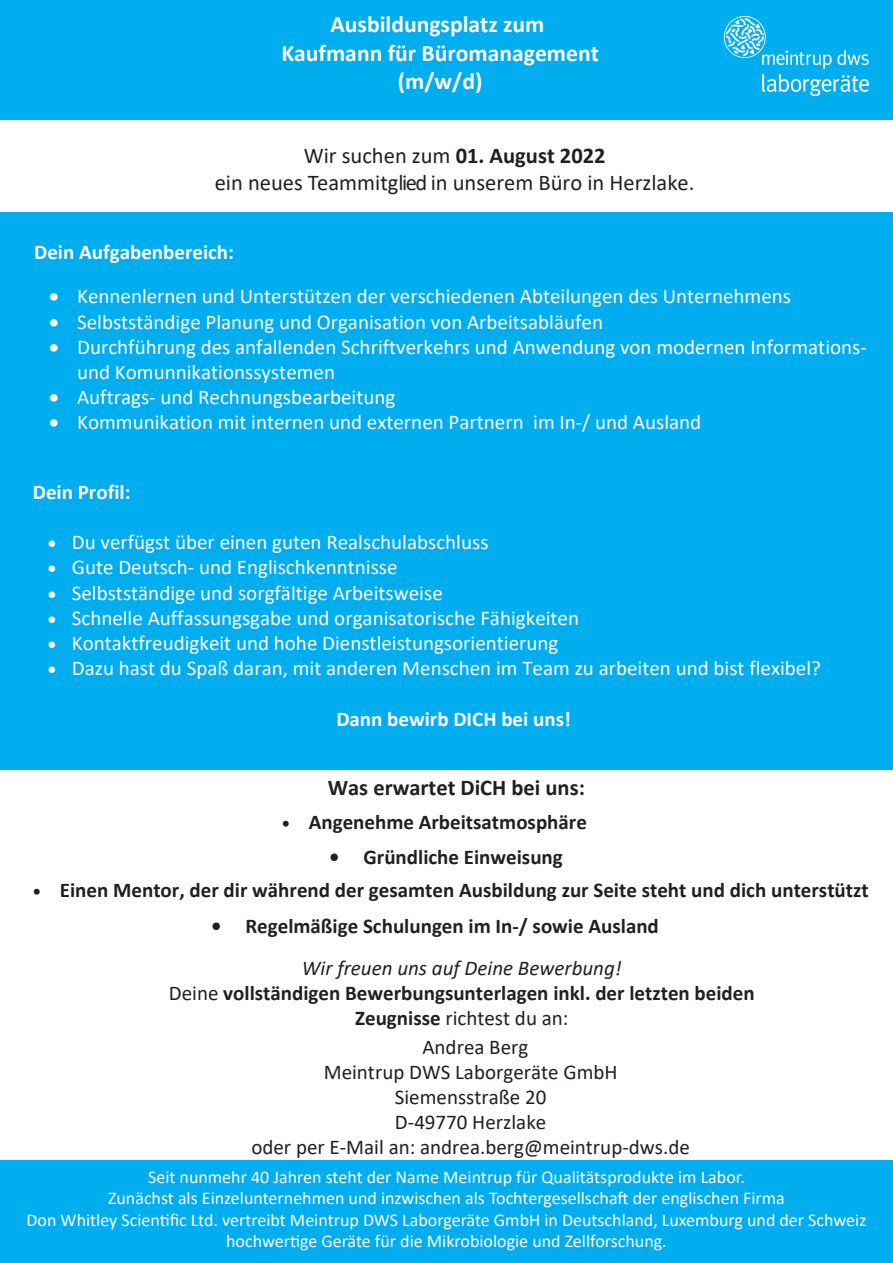
<style>
.page{position:relative;width:893px;height:1263px;background:#fff}
.page>*{position:absolute;margin:0;border:0;box-sizing:border-box;transform-origin:0 0}
.t1{font:700 23.7px/28.3px "Calibri";color:#fff;text-align:center}
.t2{font:22.5px/27px "Calibri";color:#231f20;text-align:center}
.t3{font:700 22.5px "Calibri";color:#231f20}
.t4{font:21px/25.2px "Calibri";color:#fff}
.t5{font:700 21px/25.2px "Calibri";color:#231f20;text-align:center}
.t6{font:21px/25.2px "Calibri";color:#231f20;text-align:center}
.t7{font:700 21px "Calibri";color:#fff}
.t8{font:18px/21.6px "Calibri";color:#fff;text-align:center}
.s1{font-weight:700}
.s2{font-size:16.5px}
.s3{font-weight:400;font-style:italic}
.s4{font-weight:400}
</style>
<div class="page">
<div style="left:0;top:0;width:893px;height:120px;background:#00aeef"></div>
<div style="left:0;top:213px;width:893px;height:557px;background:#00aeef"></div>
<img style="left:723px;top:16px;width:146px;height:81px">
<div style="left:0;top:1161px;width:893px;height:102px;background:#00aeef"></div>
<p class="t1" style="left:281px;top:10px;width:319px">Ausbildungsplatz zum<br>Kaufmann für Büromanagement (m/w/d)</p>
<p class="t2" style="left:215px;top:141px;width:481px">Wir suchen zum <span class="s1">01. August 2022<br></span>ein neues Teammitglied in unserem Büro in Herzlake.</p>
<p class="t7" style="left:34px;top:237px;width:201px">Dein Aufgabenbereich:</p>
<p class="t4" style="left:49px;top:283px;width:743px">• Kennenlernen und Unterstützen der verschiedenen Abteilungen des Unternehmens</p>
<p class="t4" style="left:49px;top:308px;width:555px">• Selbstständige Planung und Organisation von Arbeitsabläufen</p>
<p class="t4" style="left:77px;top:334px;width:791px;text-indent:-28px">• Durchführung des anfallenden Schriftverkehrs und Anwendung von modernen Informations&shy;und Komunnikationssystemen</p>
<p class="t4" style="left:49px;top:384px;width:348px">• Auftrags- und Rechnungsbearbeitung</p>
<p class="t4" style="left:49px;top:409px;width:654px">• Kommunikation mit internen und externen Partnern im In-/ und Ausland</p>
<p class="t7" style="left:33px;top:477px;width:99px">Dein Profil:</p>
<p class="t4" style="left:48px;top:529px;width:442px">• Du verfügst über einen guten Realschulabschluss</p>
<p class="t4" style="left:48px;top:554px;width:351px">• Gute Deutsch- und Englischkenntnisse</p>
<p class="t4" style="left:48px;top:579px;width:396px">• Selbstständige und sorgfältige Arbeitsweise</p>
<p class="t4" style="left:48px;top:605px;width:533px">• Schnelle Auffassungsgabe und organisatorische Fähigkeiten</p>
<p class="t4" style="left:48px;top:630px;width:512px">• Kontaktfreudigkeit und hohe Dienstleistungsorientierung</p>
<p class="t4" style="left:48px;top:655px;width:775px">• Dazu hast du Spaß daran, mit anderen Menschen im Team zu arbeiten und bist flexibel?</p>
<p class="t7" style="left:336px;top:704px;width:236px">Dann bewirb DICH bei uns!</p>
<p class="t3" style="left:328px;top:772px;width:259px">Was erwartet DiCH bei uns:</p>
<p class="t5" style="left:282px;top:809px;width:307px"><span class="s2">•</span> Angenehme Arbeitsatmosphäre</p>
<p class="t5" style="left:329px;top:844px;width:235px">• Gründliche Einweisung</p>
<p class="t5" style="left:33px;top:877px;width:837px"><span class="s2">•</span> Einen Mentor, der dir während der gesamten Ausbildung zur Seite steht und dich unterstützt</p>
<p class="t5" style="left:211px;top:913px;width:449px">• Regelmäßige Schulungen im In-/ sowie Ausland</p>
<p class="t5" style="left:169px;top:955px;width:587px"><span class="s3">Wir freuen uns auf Deine Bewerbung!<br></span><span class="s4">Deine</span> vollständigen Bewerbungsunterlagen inkl. der letzten beiden<br>Zeugnisse <span class="s4">richtest du an:</span></p>
<p class="t6" style="left:251px;top:1033px;width:440px">Andrea Berg<br>Meintrup DWS Laborgeräte GmbH<br>Siemensstraße 20<br>D-49770 Herzlake<br>oder per E-Mail an: andrea.berg@meintrup-dws.de</p>
<p class="t8" style="left:148px;top:1165px;width:598px">Seit nunmehr 40 Jahren steht der Name Meintrup für Qualitätsprodukte im Labor.</p>
<p class="t8" style="left:108px;top:1187px;width:678px">Zunächst als Einzelunternehmen und inzwischen als Tochtergesellschaft der englischen Firma</p>
<p class="t8" style="left:27px;top:1208px;width:841px">Don Whitley Scientific Ltd. vertreibt Meintrup DWS Laborgeräte GmbH in Deutschland, Luxemburg und der Schweiz hochwertige Geräte für die Mikrobiologie und Zellforschung.</p>
</div>
